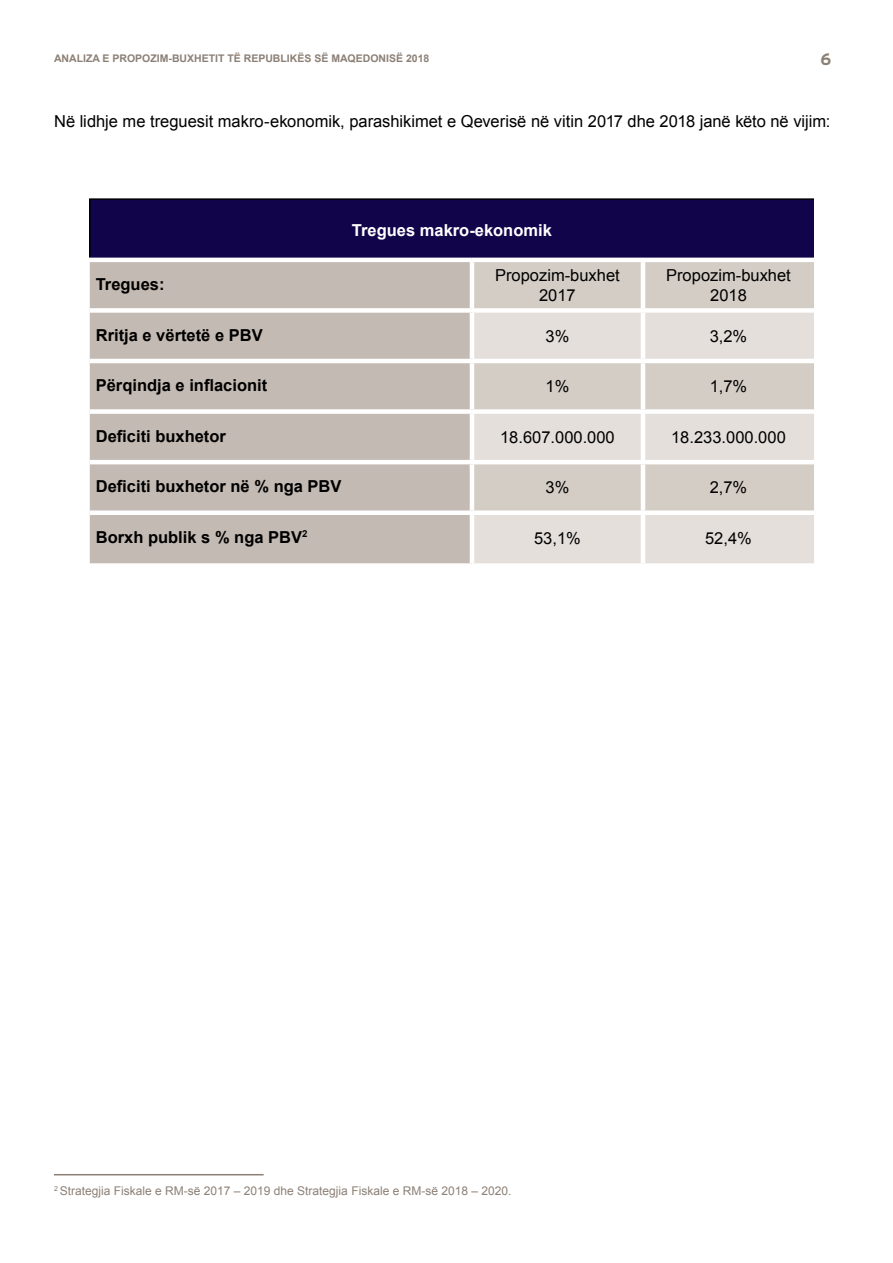
<style>
.page{position:relative;width:893px;height:1263px;background:#fff}
.page>*{position:absolute;margin:0;border:0;box-sizing:border-box;transform-origin:0 0}
.t1{font:16.5px/19.8px "Arial";color:#000;text-align:center}
.t2{font:700 16.5px "Arial";color:#000}
.t3{font:700 16.5px "Arial";color:#fff}
.t4{font:700 16.5px "Interstate";color:#8c8076}
.t5{font:12px "Arial";color:#8c8076}
.t6{font:700 10.5px "Arial";color:#8c8076}
</style>
<div class="page">
<div style="left:90px;top:199px;width:724px;height:61px;background:#12044b"></div>
<div style="left:90px;top:262px;width:380px;height:301px;background:#c3bab3"></div>
<div style="left:474px;top:262px;width:340px;height:46px;background:#d4cdc6"></div>
<svg style="left:474px;top:313px;width:340px;height:250px;background:#ded8d2"></svg>
<hr style="left:89px;top:198px;width:383px;height:2px;background:#000">
<hr style="left:89px;top:200px;width:2px;height:58px;background:#000">
<hr style="left:472px;top:198px;width:171px;height:2px;background:#000">
<hr style="left:643px;top:198px;width:171px;height:2px;background:#000">
<hr style="left:89px;top:258px;width:383px;height:4px;background:#fff">
<hr style="left:472px;top:258px;width:171px;height:4px;background:#fff">
<hr style="left:643px;top:258px;width:171px;height:4px;background:#fff">
<hr style="left:641px;top:262px;width:4px;height:46px;background:#fff">
<div style="left:90px;top:308px;width:382px;height:5px;background:#fff"></div>
<hr style="left:641px;top:313px;width:4px;height:46px;background:#fff">
<hr style="left:90px;top:359px;width:382px;height:4px;background:#fff">
<hr style="left:472px;top:359px;width:171px;height:4px;background:#fff">
<hr style="left:643px;top:359px;width:171px;height:4px;background:#fff">
<hr style="left:641px;top:363px;width:4px;height:46px;background:#fff">
<div style="left:90px;top:409px;width:382px;height:5px;background:#fff"></div>
<div style="left:472px;top:409px;width:171px;height:5px;background:#fff"></div>
<div style="left:643px;top:409px;width:171px;height:5px;background:#fff"></div>
<hr style="left:641px;top:414px;width:4px;height:46px;background:#fff">
<hr style="left:90px;top:460px;width:382px;height:4px;background:#fff">
<hr style="left:472px;top:460px;width:171px;height:4px;background:#fff">
<hr style="left:643px;top:460px;width:171px;height:4px;background:#fff">
<hr style="left:641px;top:464px;width:4px;height:46px;background:#fff">
<hr style="left:641px;top:515px;width:4px;height:48px;background:#fff">
<div style="left:90px;top:510px;width:382px;height:5px;background:#fff"></div>
<div style="left:472px;top:510px;width:171px;height:5px;background:#fff"></div>
<div style="left:643px;top:510px;width:171px;height:5px;background:#fff"></div>
<hr style="left:54px;top:1174px;width:210px;height:1px;background:#8c8076">
<p class="t6" style="left:54px;top:51px;width:377px">ANALIZA E PROPOZIM-BUXHETIT TË REPUBLIKËS SË MAQEDONISË 2018</p>
<p class="t4" style="left:820px;top:50px;width:12px">6</p>
<p class="t1" style="left:54px;top:111px;width:778px">Në lidhje me treguesit makro-ekonomik, parashikimet e Qeverisë në vitin 2017 dhe 2018 janë këto në vijim:</p>
<p class="t3" style="left:352px;top:219px;width:201px">Tregues makro-ekonomik</p>
<p class="t2" style="left:96px;top:273px;width:70px">Tregues:</p>
<p class="t1" style="left:495px;top:266px;width:126px">Propozim-buxhet<br>2017</p>
<p class="t1" style="left:666px;top:266px;width:126px">Propozim-buxhet<br>2018</p>
<p class="t2" style="left:96px;top:324px;width:168px">Rritja e vërtetë e PBV</p>
<p class="t1" style="left:545px;top:326px;width:25px">3%</p>
<p class="t1" style="left:710px;top:326px;width:39px">3,2%</p>
<p class="t2" style="left:96px;top:374px;width:173px">Përqindja e inflacionit</p>
<p class="t1" style="left:545px;top:377px;width:25px">1%</p>
<p class="t1" style="left:710px;top:377px;width:39px">1,7%</p>
<p class="t2" style="left:96px;top:425px;width:132px">Deficiti buxhetor</p>
<p class="t1" style="left:500px;top:427px;width:116px">18.607.000.000</p>
<p class="t1" style="left:671px;top:427px;width:116px">18.233.000.000</p>
<p class="t2" style="left:96px;top:475px;width:247px">Deficiti buxhetor në % nga PBV</p>
<p class="t1" style="left:545px;top:478px;width:25px">3%</p>
<p class="t1" style="left:710px;top:478px;width:39px">2,7%</p>
<p class="t2" style="left:96px;top:526px;width:213px">Borxh publik s % nga PBV<sup>2</sup></p>
<p class="t1" style="left:534px;top:528px;width:48px">53,1%</p>
<p class="t1" style="left:705px;top:528px;width:48px">52,4%</p>
<p class="t5" style="left:54px;top:1183px;width:459px"><sup>2</sup> Strategjia Fiskale e RM-së 2017 ‒ 2019 dhe Strategjia Fiskale e RM-së 2018 ‒ 2020.</p>
</div>
